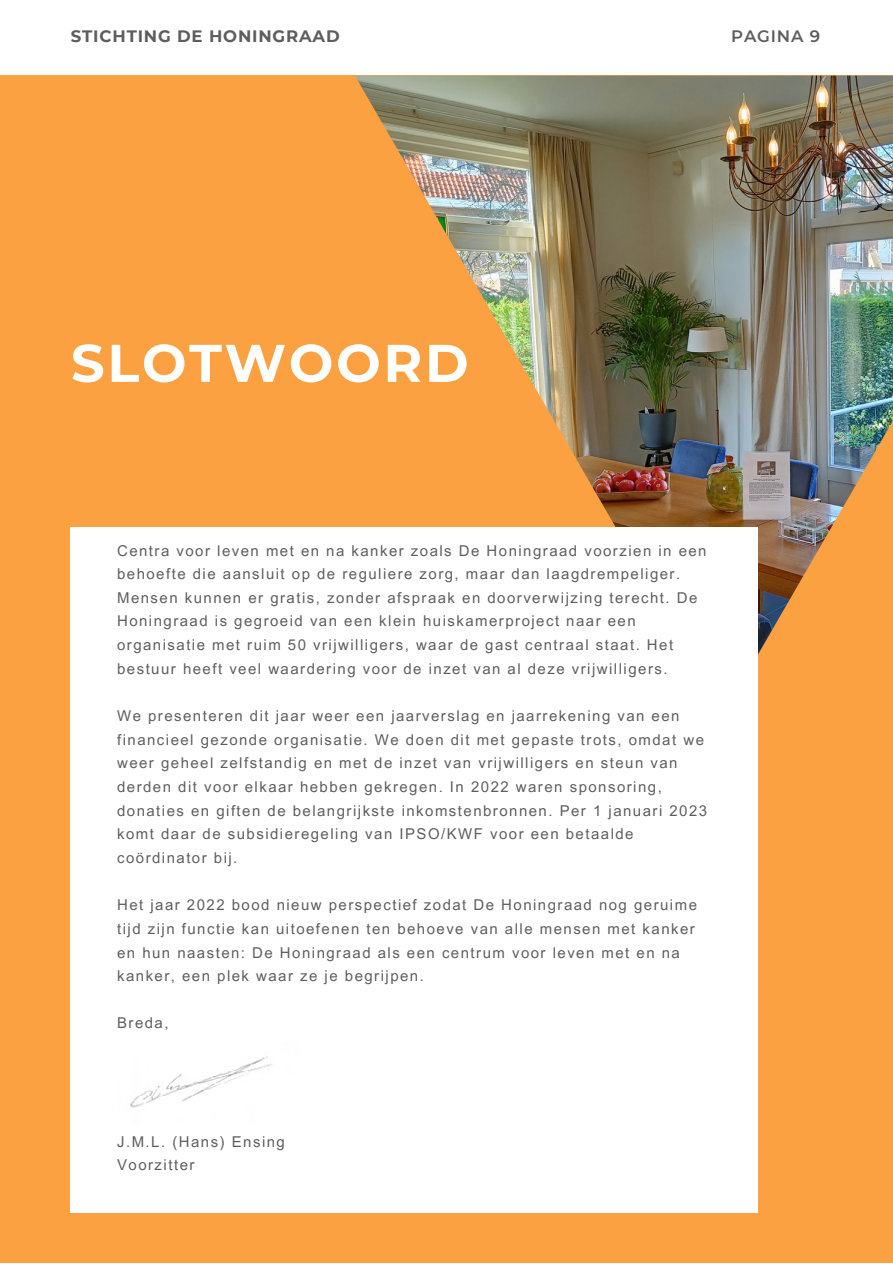
<style>
.page{position:relative;width:893px;height:1264px;background:#fff}
.page>*{position:absolute;margin:0;border:0;box-sizing:border-box;transform-origin:0 0}
.t1{font:700 52.95px "Montserrat";letter-spacing:.05em;color:#fff}
.t2{font:700 16.5px "Montserrat";letter-spacing:.05em;color:#5e5e5e}
.t3{font:600 16.5px "Montserrat";letter-spacing:.05em;color:#5e5e5e}
.t4{font:15px/23.7px "Arial MT Pro";letter-spacing:.1em;color:#5e5e5e}
</style>
<div class="page">
<div style="left:0;top:0;width:892px;height:1262px;background:#fba141"></div>
<div style="left:0;top:0;width:892px;height:74px;background:#fff"></div>
<img style="left:355px;top:76px;width:537px;height:638px">
<div style="left:71px;top:527px;width:686px;height:685px;background:#fff"></div>
<img style="left:130px;top:1056px;width:142px;height:52px">
<p class="t2" style="left:71px;top:26px;width:270px">STICHTING DE HONINGRAAD</p>
<p class="t3" style="left:731px;top:26px;width:90px">PAGINA 9</p>
<p class="t1" style="left:71px;top:330px;width:399px">SLOTWOORD</p>
<p class="t4" style="left:117px;top:540px;width:591px">Centra voor leven met en na kanker zoals De Honingraad voorzien in een behoefte die aansluit op de reguliere zorg, maar dan laagdrempeliger.<br>Mensen kunnen er gratis, zonder afspraak en doorverwijzing terecht. De Honingraad is gegroeid van een klein huiskamerproject naar een organisatie met ruim 50 vrijwilligers, waar de gast centraal staat. Het bestuur heeft veel waardering voor de inzet van al deze vrijwilligers.</p>
<p class="t4" style="left:117px;top:705px;width:591px">We presenteren dit jaar weer een jaarverslag en jaarrekening van een financieel gezonde organisatie. We doen dit met gepaste trots, omdat we weer geheel zelfstandig en met de inzet van vrijwilligers en steun van derden dit voor elkaar hebben gekregen. In 2022 waren sponsoring, donaties en giften de belangrijkste inkomstenbronnen. Per 1 januari 2023 komt daar de subsidieregeling van IPSO/KWF voor een betaalde coördinator bij.</p>
<p class="t4" style="left:117px;top:895px;width:581px">Het jaar 2022 bood nieuw perspectief zodat De Honingraad nog geruime tijd zijn functie kan uitoefenen ten behoeve van alle mensen met kanker en hun naasten: De Honingraad als een centrum voor leven met en na kanker, een plek waar ze je begrijpen.</p>
<p class="t4" style="left:117px;top:1013px;width:53px">Breda,</p>
<p class="t4" style="left:117px;top:1131px;width:169px">J.M.L. (Hans) Ensing</p>
<p class="t4" style="left:117px;top:1154px;width:79px">Voorzitter</p>
</div>
